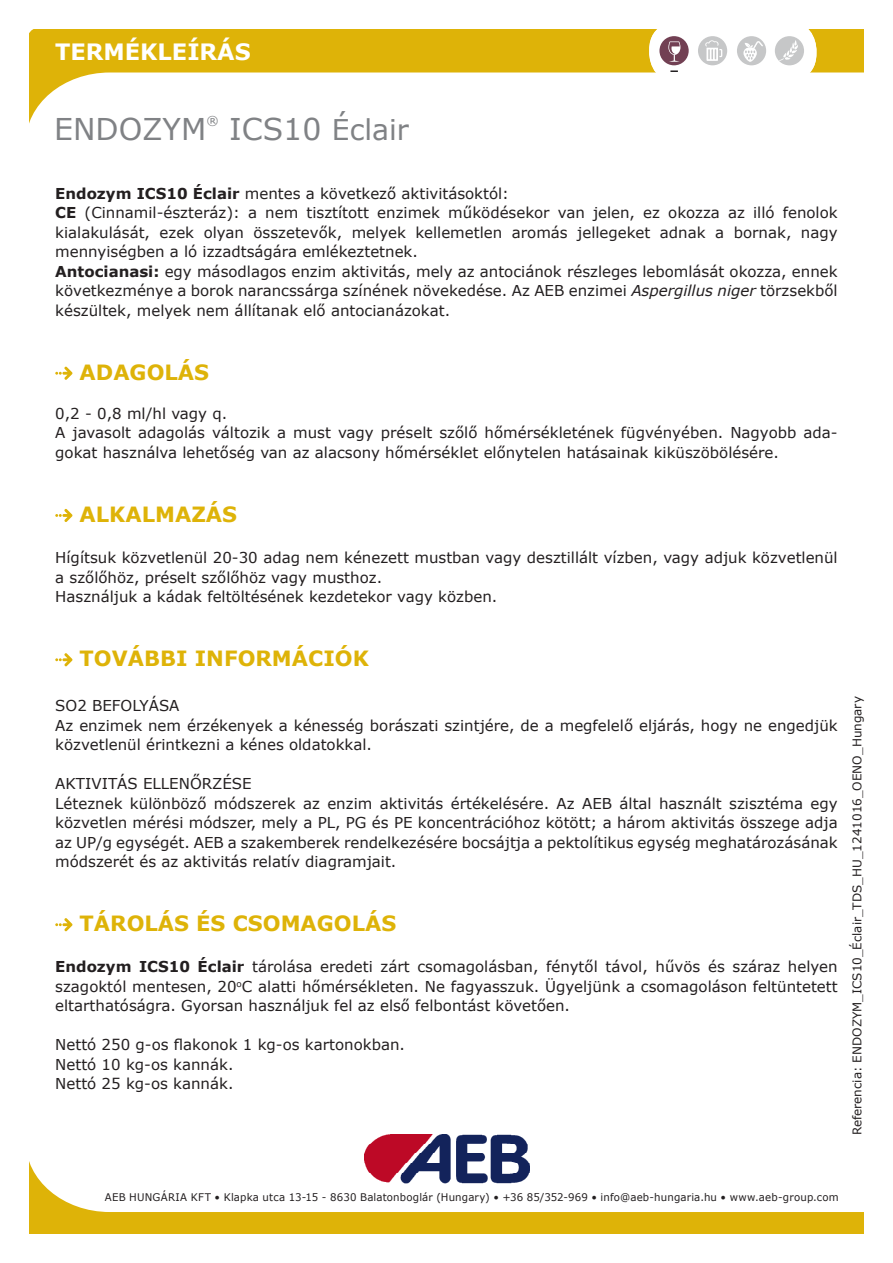
<style>
.page{position:relative;width:893px;height:1263px;background:#fff}
.page>*{position:absolute;margin:0;border:0;box-sizing:border-box;transform-origin:0 0}
.t1{font:30px "Verdana";color:#808285}
.t2{font:28.5px "Verdana";color:#808285}
.t3{font:700 22.5px "Verdana";color:#fff}
.t4{font:700 21px "Verdana";color:#deb308}
.t5{font:15px/19.5px "Verdana";color:#231f20;text-align:justify}
.t6{font:12.3px "Verdana";color:#808285}
.t7{font:12px "Verdana";color:#231f20}
.t8{font:10.5px "Verdana";letter-spacing:.015em;color:#231f20}
.s1{font-size:30px}
.s2{font-weight:700}
.s3{font-style:italic}
</style>
<div class="page">
<svg style="left:30px;top:30px;width:833px;height:91px"></svg>
<div style="left:649px;top:22px;width:167px;height:60px;background:#fff;border-radius:28px"></div>
<svg style="left:670px;top:70px;width:8px;height:2px"></svg>
<div style="left:775px;top:36px;width:29px;height:29px;background:#c6c7c8;border-radius:50%"></div>
<svg style="left:779px;top:40px;width:19px;height:21px"></svg>
<div style="left:737px;top:36px;width:29px;height:29px;background:#c6c7c8;border-radius:50%"></div>
<div style="left:659px;top:36px;width:30px;height:29px;background:#724053;border-radius:50%"></div>
<div style="left:698px;top:36px;width:29px;height:29px;background:#c6c7c8;border-radius:50%"></div>
<svg style="left:705px;top:40px;width:17px;height:21px"></svg>
<svg style="left:668px;top:41px;width:12px;height:21px"></svg>
<svg style="left:743px;top:41px;width:20px;height:21px"></svg>
<svg style="left:30px;top:1161px;width:834px;height:72px"></svg>
<img style="left:365px;top:1134px;width:164px;height:49px">
<svg style="left:55px;top:367px;width:17px;height:13px"></svg>
<svg style="left:55px;top:509px;width:17px;height:13px"></svg>
<svg style="left:55px;top:653px;width:17px;height:13px"></svg>
<svg style="left:55px;top:918px;width:17px;height:13px"></svg>
<h3 class="t3" style="left:55px;top:36px;width:197px">TERMÉKLEÍRÁS</h3>
<p class="t1" style="left:54px;top:108px;width:154px">ENDOZYM</p>
<p class="t6" style="left:206px;top:112px;width:14px">®</p>
<p class="t2" style="left:229px;top:110px;width:181px"><span class="s1">ICS10</span> Éclair</p>
<p class="t5" style="left:55px;top:183px;width:455px"><span class="s2">Endozym ICS10 Éclair</span> mentes a következő aktivitásoktól:</p>
<p class="t5" style="left:55px;top:203px;width:784px"><span class="s2">CE</span> (Cinnamil-észteráz): a nem tisztított enzimek működésekor van jelen, ez okozza az illó fenolok kialakulását, ezek olyan összetevők, melyek kellemetlen aromás jellegeket adnak a bornak, nagy mennyiségben a ló izzadtságára emlékeztetnek.</p>
<p class="t5" style="left:55px;top:261px;width:784px"><span class="s2">Antocianasi:</span> egy másodlagos enzim aktivitás, mely az antociánok részleges lebomlását okozza, ennek következménye a borok narancssárga színének növekedése. Az AEB enzimei <span class="s3">Aspergillus niger</span> törzsekből készültek, melyek nem állítanak elő antocianázokat.</p>
<p class="t4" style="left:80px;top:357px;width:131px">ADAGOLÁS</p>
<p class="t5" style="left:55px;top:403px;width:173px">0,2 - 0,8 ml/hl vagy q.</p>
<p class="t5" style="left:55px;top:423px;width:784px">A javasolt adagolás változik a must vagy préselt szőlő hőmérsékletének fügvényében. Nagyobb ada&shy;gokat használva lehetőség van az alacsony hőmérséklet előnytelen hatásainak kiküszöbölésére.</p>
<p class="t4" style="left:80px;top:499px;width:159px">ALKALMAZÁS</p>
<p class="t5" style="left:55px;top:548px;width:784px">Hígítsuk közvetlenül 20-30 adag nem kénezett mustban vagy desztillált vízben, vagy adjuk közvetlenül a szőlőhöz, préselt szőlőhöz vagy musthoz.</p>
<p class="t5" style="left:55px;top:587px;width:444px">Használjuk a kádak feltöltésének kezdetekor vagy közben.</p>
<p class="t4" style="left:80px;top:644px;width:291px">TOVÁBBI INFORMÁCIÓK</p>
<p class="t5" style="left:55px;top:696px;width:126px">SO2 BEFOLYÁSA</p>
<p class="t5" style="left:55px;top:715px;width:784px">Az enzimek nem érzékenyek a kénesség borászati szintjére, de a megfelelő eljárás, hogy ne engedjük közvetlenül érintkezni a kénes oldatokkal.</p>
<p class="t5" style="left:55px;top:774px;width:198px">AKTIVITÁS ELLENŐRZÉSE</p>
<p class="t5" style="left:55px;top:793px;width:784px">Léteznek különböző módszerek az enzim aktivitás értékelésére. Az AEB által használt szisztéma egy közvetlen mérési módszer, mely a PL, PG és PE koncentrációhoz kötött; a három aktivitás összege adja az UP/g egységét. AEB a szakemberek rendelkezésére bocsájtja a pektolítikus egység meghatározásának módszerét és az aktivitás relatív diagramjait.</p>
<p class="t4" style="left:80px;top:909px;width:318px">TÁROLÁS ÉS CSOMAGOLÁS</p>
<p class="t5" style="left:55px;top:957px;width:784px"><span class="s2">Endozym ICS10 Éclair</span> tárolása eredeti zárt csomagolásban, fénytől távol, hűvös és száraz helyen szagoktól mentesen, 20<sup>o</sup>C alatti hőmérsékleten. Ne fagyasszuk. Ügyeljünk a csomagoláson feltüntetett eltarthatóságra. Gyorsan használjuk fel az első felbontást követően.</p>
<p class="t5" style="left:55px;top:1035px;width:351px">Nettó 250 g-os flakonok 1 kg-os kartonokban.</p>
<p class="t5" style="left:55px;top:1054px;width:180px">Nettó 10 kg-os kannák.</p>
<p class="t5" style="left:55px;top:1074px;width:180px">Nettó 25 kg-os kannák.</p>
<p class="t7" style="left:849px;top:1135px;width:441px;rotate:-90deg">Referencia: ENDOZYM_ICS10_Éclair_TDS_HU_1241016_OENO_Hungary</p>
<p class="t8" style="left:105px;top:1190px;width:735px">AEB HUNGÁRIA KFT • Klapka utca 13-15 - 8630 Balatonboglár (Hungary) • +36 85/352-969 • info@aeb-hungaria.hu • www.aeb-group.com</p>
</div>
